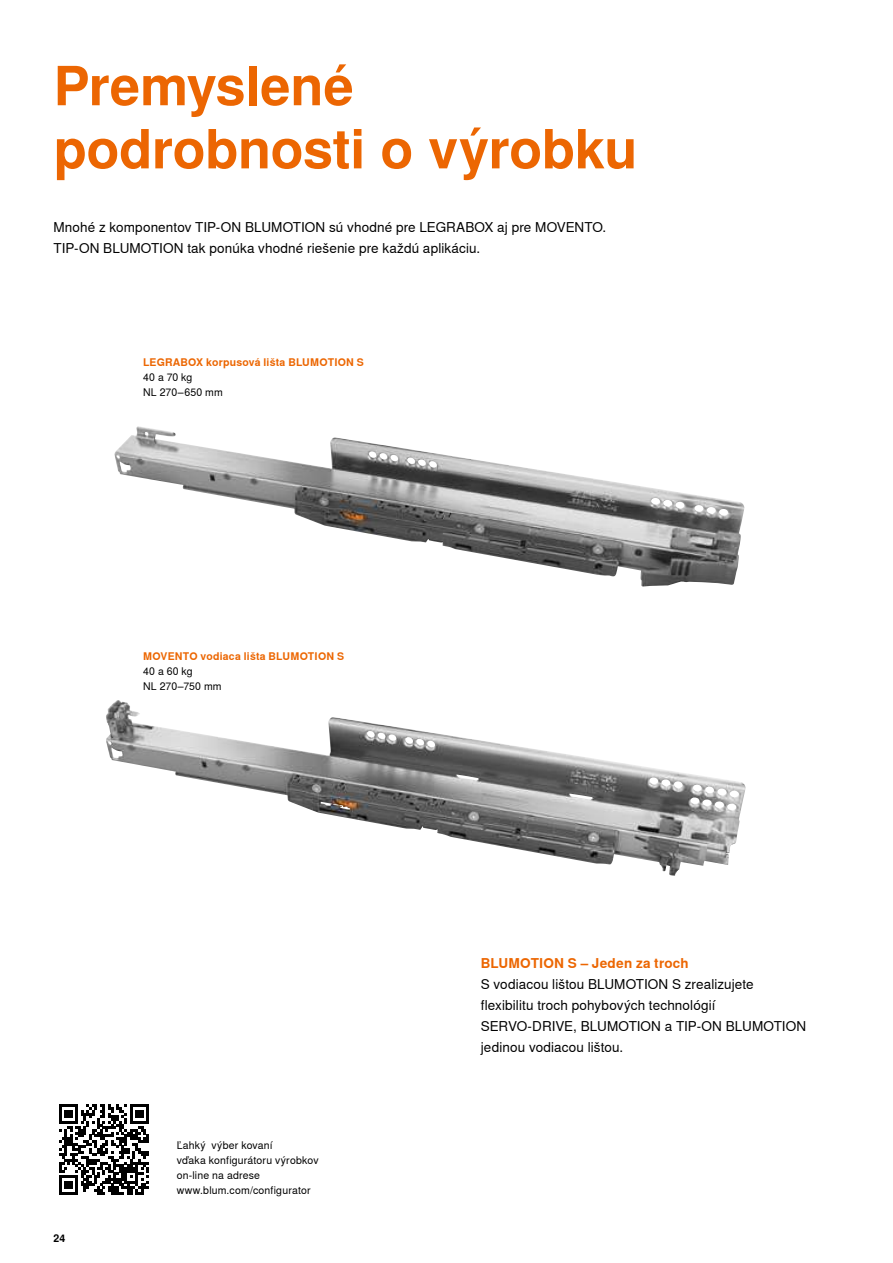
<style>
.page{position:relative;width:893px;height:1263px;background:#fff}
.page>*{position:absolute;margin:0;border:0;box-sizing:border-box;transform-origin:0 0}
.t1{font:700 54px/63.2px "Nimbus Sans Global";letter-spacing:-.005em;color:#ec6602}
.t2{font:13.5px/21px "Nimbus Sans Global";letter-spacing:.01em;color:#000}
.t3{font:700 13.5px "Nimbus Sans Global";letter-spacing:.015em;color:#ec6602}
.t4{font:10.5px/15px "Nimbus Sans Global";letter-spacing:.015em;color:#000}
.t5{font:700 10.5px "Nimbus Sans Global";letter-spacing:.02em;color:#ec6602}
.t6{font:700 10.5px "Nimbus Sans Global";color:#000}
</style>
<div class="page">
<img style="left:114px;top:426px;width:631px;height:161px">
<img style="left:106px;top:700px;width:640px;height:176px">
<svg style="left:59px;top:1104px;width:90px;height:90px"></svg>
<h1 class="t1" style="left:54px;top:55px;width:585px">Premyslené podrobnosti o výrobku</h1>
<p class="t2" style="left:54px;top:216px;width:554px">Mnohé z komponentov TIP-ON BLUMOTION sú vhodné pre LEGRABOX aj pre MOVENTO.<br>TIP-ON BLUMOTION tak ponúka vhodné riešenie pre každú aplikáciu.</p>
<p class="t5" style="left:143px;top:356px;width:222px">LEGRABOX korpusová lišta BLUMOTION S</p>
<p class="t4" style="left:143px;top:369px;width:81px">40 a 70 kg<br>NL 270–650 mm</p>
<p class="t5" style="left:143px;top:650px;width:202px">MOVENTO vodiaca lišta BLUMOTION S</p>
<p class="t4" style="left:143px;top:664px;width:80px">40 a 60 kg<br>NL 270–750 mm</p>
<p class="t6" style="left:54px;top:1232px;width:13px">24</p>
<p class="t4" style="left:177px;top:1138px;width:144px">Ľahký výber kovaní<br>vďaka konfigurátoru výrobkov on-line na adrese</p>
<p class="t4" style="left:177px;top:1182px;width:135px">www.blum.com/configurator</p>
<p class="t3" style="left:481px;top:956px;width:209px">BLUMOTION S – Jeden za troch</p>
<p class="t2" style="left:481px;top:974px;width:327px">S vodiacou lištou BLUMOTION S zrealizujete flexibilitu troch pohybových technológií SERVO-DRIVE, BLUMOTION a TIP-ON BLUMOTION jedinou vodiacou lištou.</p>
</div>
